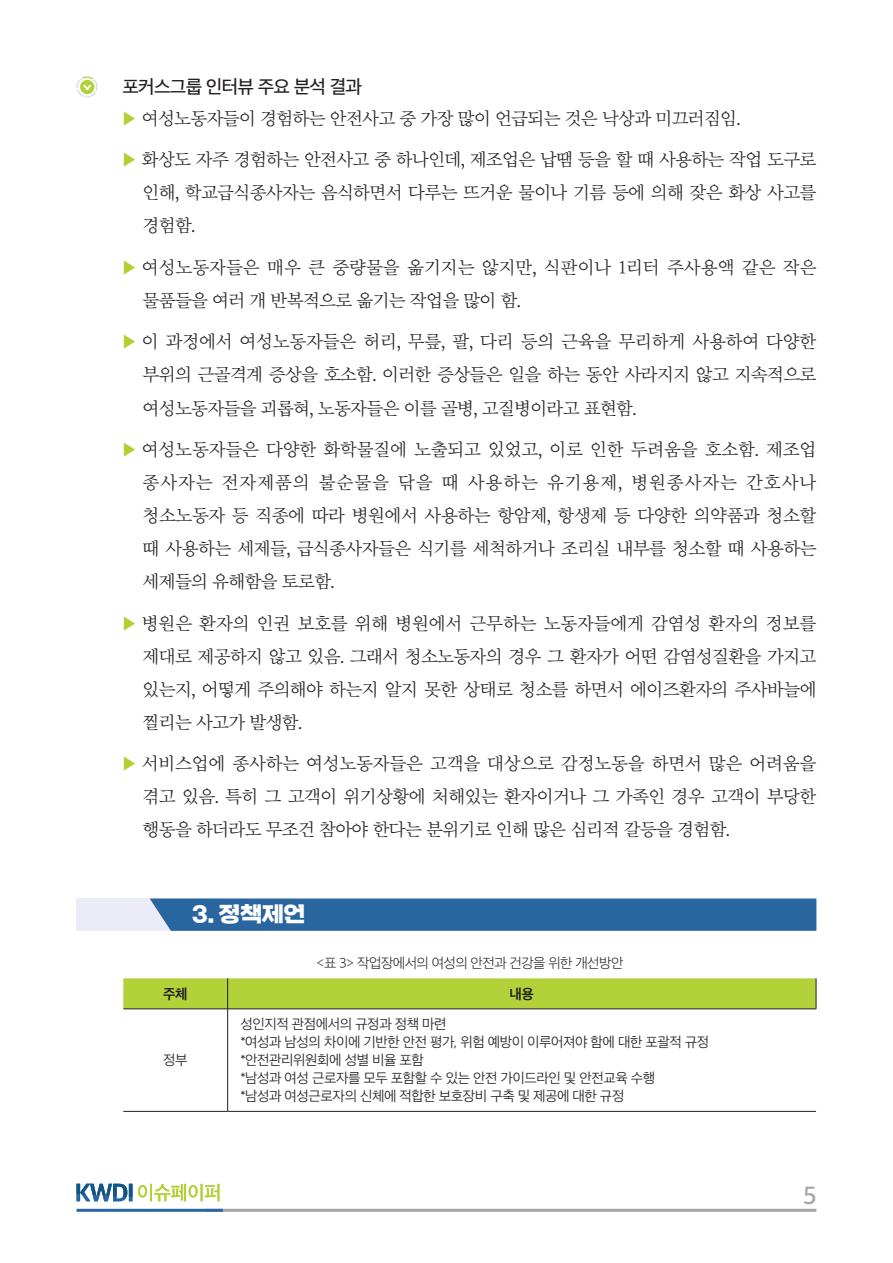
<style>
.page{position:relative;width:893px;height:1263px;background:#fff}
.page>*{position:absolute;margin:0;border:0;box-sizing:border-box;transform-origin:0 0}
.t1{font:24px "SD Gothic Neoa f Sm";color:#a6a6a6}
.소제목{font:22.5px "SD Godeun Buri";color:#fff}
.본문_세모__들여쓰기{font:18px/33px "SD Myeongjo Neoa b Lt";letter-spacing:-.04em;color:#231f20;text-align:justify}
.본문_세모__들여쓰기-2{font:18px/33px "SD Myeongjo Neoa b Lt";letter-spacing:-.005em;color:#231f20}
.본문제목{font:18px "SD Gothic Neoa e Md";letter-spacing:-.04em;color:#231f20}
.표_본문{font:13.5px "SD Gothic Neoa c Lt";letter-spacing:-.03em;color:#231f20}
.표제목{font:13.5px "SD Gothic Neoa b Ult Lt";letter-spacing:-.04em;color:#231f20}
.표-강조{font:13.5px "SD Gothic Neoa g Bd";color:#231f20}
.s1{font-family:"SD Gothic Neoa d Rg";color:#b2d034}
</style>
<div class="page">
<svg style="left:77px;top:1184px;width:55px;height:17px"></svg>
<svg style="left:138px;top:1184px;width:81px;height:17px"></svg>
<hr style="left:205px;top:1209px;width:611px;height:3px;background:#a6a6a6">
<hr style="left:77px;top:1209px;width:146px;height:3px;background:#2966a0">
<div style="left:77px;top:898px;width:128px;height:33px;background:#ececf9"></div>
<svg style="left:150px;top:898px;width:666px;height:33px;background:#306ba3"></svg>
<svg style="left:76px;top:77px;width:21px;height:21px"></svg>
<div style="left:123px;top:978px;width:693px;height:30px;background:#b3d138"></div>
<hr style="left:227px;top:978px;width:1px;height:31px;background:#231f20">
<hr style="left:227px;top:1009px;width:1px;height:102px;background:#231f20">
<hr style="left:816px;top:978px;width:1px;height:31px;background:#231f20">
<hr style="left:123px;top:1008px;width:105px;height:1px;background:#231f20">
<hr style="left:228px;top:1008px;width:588px;height:1px;background:#231f20">
<hr style="left:123px;top:1111px;width:105px;height:1px;background:#231f20">
<hr style="left:228px;top:1111px;width:588px;height:1px;background:#231f20">
<p class="본문제목" style="left:122px;top:78px;width:241px">포커스그룹 인터뷰 주요 분석 결과</p>
<p class="본문_세모__들여쓰기" style="left:121px;top:103px;width:621px"><span class="s1">▶</span> 여성노동자들이 경험하는 안전사고 중 가장 많이 언급되는 것은 낙상과 미끄러짐임.</p>
<p class="본문_세모__들여쓰기" style="left:143px;top:144px;width:675px;text-indent:-21px"><span class="s1">▶</span> 화상도 자주 경험하는 안전사고 중 하나인데, 제조업은 납땜 등을 할 때 사용하는 작업 도구로 인해, 학교급식종사자는 음식하면서 다루는 뜨거운 물이나 기름 등에 의해 잦은 화상 사고를 경험함.</p>
<p class="본문_세모__들여쓰기-2" style="left:143px;top:252px;width:676px;text-indent:-21px"><span class="s1">▶</span> 여성노동자들은 매우 큰 중량물을 옮기지는 않지만, 식판이나 1리터 주사용액 같은 작은 물품들을 여러 개 반복적으로 옮기는 작업을 많이 함.</p>
<p class="본문_세모__들여쓰기" style="left:143px;top:326px;width:675px;text-indent:-21px"><span class="s1">▶</span> 이 과정에서 여성노동자들은 허리, 무릎, 팔, 다리 등의 근육을 무리하게 사용하여 다양한 부위의 근골격계 증상을 호소함. 이러한 증상들은 일을 하는 동안 사라지지 않고 지속적으로 여성노동자들을 괴롭혀, 노동자들은 이를 골병, 고질병이라고 표현함.</p>
<p class="본문_세모__들여쓰기" style="left:143px;top:434px;width:675px;text-indent:-21px"><span class="s1">▶</span> 여성노동자들은 다양한 화학물질에 노출되고 있었고, 이로 인한 두려움을 호소함. 제조업 종사자는 전자제품의 불순물을 닦을 때 사용하는 유기용제, 병원종사자는 간호사나 청소노동자 등 직종에 따라 병원에서 사용하는 항암제, 항생제 등 다양한 의약품과 청소할 때 사용하는 세제들, 급식종사자들은 식기를 세척하거나 조리실 내부를 청소할 때 사용하는 세제들의 유해함을 토로함.</p>
<p class="본문_세모__들여쓰기" style="left:143px;top:607px;width:675px;text-indent:-21px"><span class="s1">▶</span> 병원은 환자의 인권 보호를 위해 병원에서 근무하는 노동자들에게 감염성 환자의 정보를 제대로 제공하지 않고 있음. 그래서 청소노동자의 경우 그 환자가 어떤 감염성질환을 가지고 있는지, 어떻게 주의해야 하는지 알지 못한 상태로 청소를 하면서 에이즈환자의 주사바늘에 찔리는 사고가 발생함.</p>
<p class="본문_세모__들여쓰기" style="left:143px;top:748px;width:675px;text-indent:-21px"><span class="s1">▶</span> 서비스업에 종사하는 여성노동자들은 고객을 대상으로 감정노동을 하면서 많은 어려움을 겪고 있음. 특히 그 고객이 위기상황에 처해있는 환자이거나 그 가족인 경우 고객이 부당한 행동을 하더라도 무조건 참아야 한다는 분위기로 인해 많은 심리적 갈등을 경험함.</p>
<p class="소제목" style="left:191px;top:903px;width:116px">3. 정책제언</p>
<p class="표제목" style="left:316px;top:956px;width:309px">&lt;표 3&gt; 작업장에서의 여성의 안전과 건강을 위한 개선방안</p>
<p class="표-강조" style="left:163px;top:987px;width:26px">주체</p>
<p class="표-강조" style="left:510px;top:987px;width:26px">내용</p>
<p class="표_본문" style="left:163px;top:1053px;width:26px">정부</p>
<p class="표_본문" style="left:240px;top:1017px;width:208px">성인지적 관점에서의 규정과 정책 마련</p>
<p class="표_본문" style="left:240px;top:1035px;width:470px">*여성과 남성의 차이에 기반한 안전 평가, 위험 예방이 이루어져야 함에 대한 포괄적 규정</p>
<p class="표_본문" style="left:240px;top:1053px;width:185px">*안전관리위원회에 성별 비율 포함</p>
<p class="표_본문" style="left:240px;top:1071px;width:416px">*남성과 여성 근로자를 모두 포함할 수 있는 안전 가이드라인 및 안전교육 수행</p>
<p class="표_본문" style="left:240px;top:1089px;width:385px">*남성과 여성근로자의 신체에 적합한 보호장비 구축 및 제공에 대한 규정</p>
<p class="t1" style="left:803px;top:1184px;width:14px">5</p>
</div>
